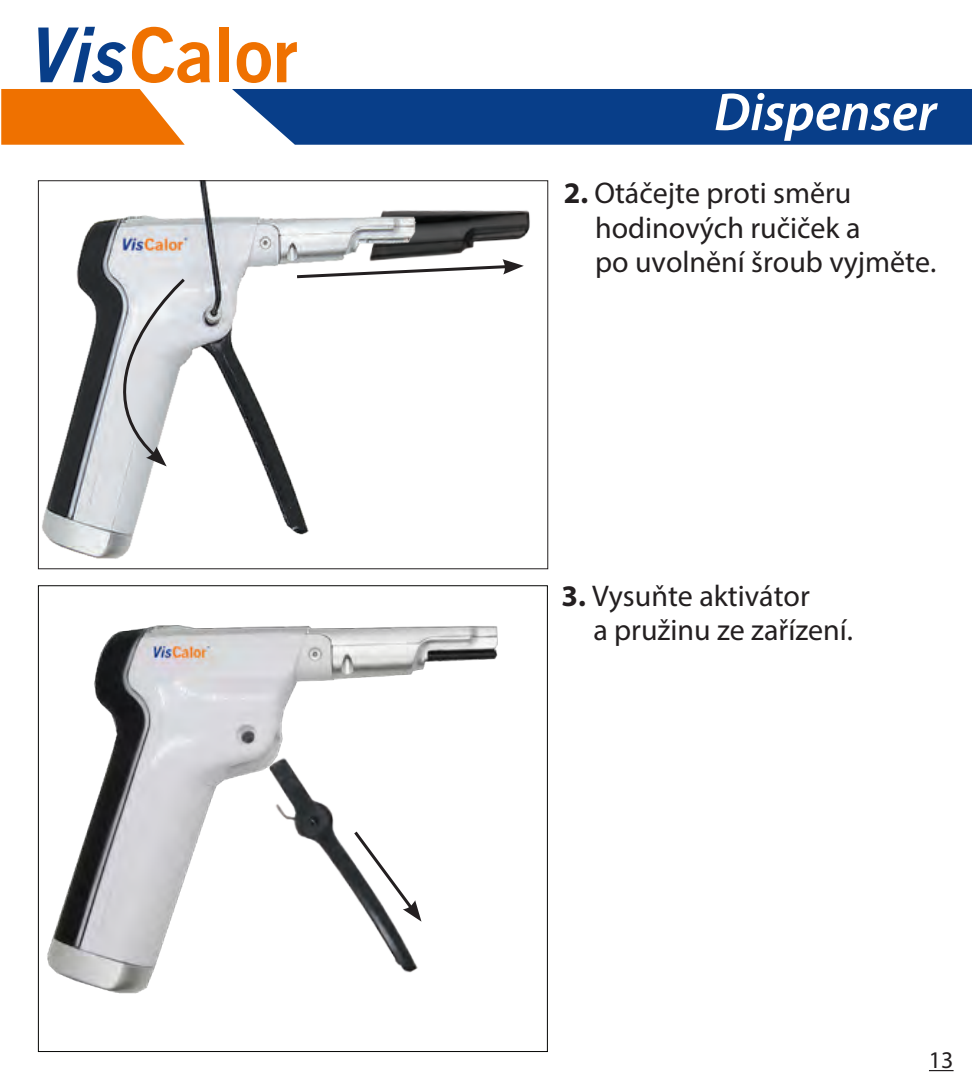
<style>
.page{position:relative;width:972px;height:1080px;background:#fff}
.page>*{position:absolute;margin:0;border:0;box-sizing:border-box;transform-origin:0 0}
.t1{font:italic 600 54px "Myriad Pro";color:#fff}
.t2{font:30px/34.8px "Myriad Pro";color:#231f20}
.t3{font:24px "Myriad Pro";color:#231f20}
.s1{font-weight:700}
</style>
<div class="page">
<svg style="left:929px;top:1070px;width:25px;height:1px"></svg>
<svg style="left:1px;top:89px;width:184px;height:56px;background:#f18320"></svg>
<div style="left:232px;top:89px;width:740px;height:56px;background:#083e89"></div>
<svg style="left:38px;top:27px;width:88px;height:56px"></svg>
<svg style="left:132px;top:27px;width:78px;height:56px"></svg>
<div style="left:220px;top:28px;width:9px;height:54px;background:#ef7100"></div>
<svg style="left:237px;top:42px;width:34px;height:41px"></svg>
<svg style="left:277px;top:42px;width:20px;height:40px"></svg>
<img style="left:463px;top:210px;width:67px;height:65px">
<img style="left:47px;top:625px;width:451px;height:369px">
<img style="left:42px;top:182px;width:421px;height:377px">
<svg style="left:73px;top:277px;width:114px;height:189px"></svg>
<h1 class="t1" style="left:714px;top:78px;width:224px">Dispenser</h1>
<p class="t2" style="left:564px;top:175px;width:289px"><span class="s1">2.</span> Otáčejte proti směru</p>
<p class="t2" style="left:595px;top:210px;width:343px">hodinových ručiček a<br>po uvolnění šroub vyjměte.</p>
<p class="t2" style="left:562px;top:578px;width:250px"><span class="s1">3.</span> Vysuňte aktivátor</p>
<p class="t2" style="left:593px;top:613px;width:261px">a pružinu ze zařízení.</p>
<p class="t3" style="left:929px;top:1045px;width:26px">13</p>
</div>
